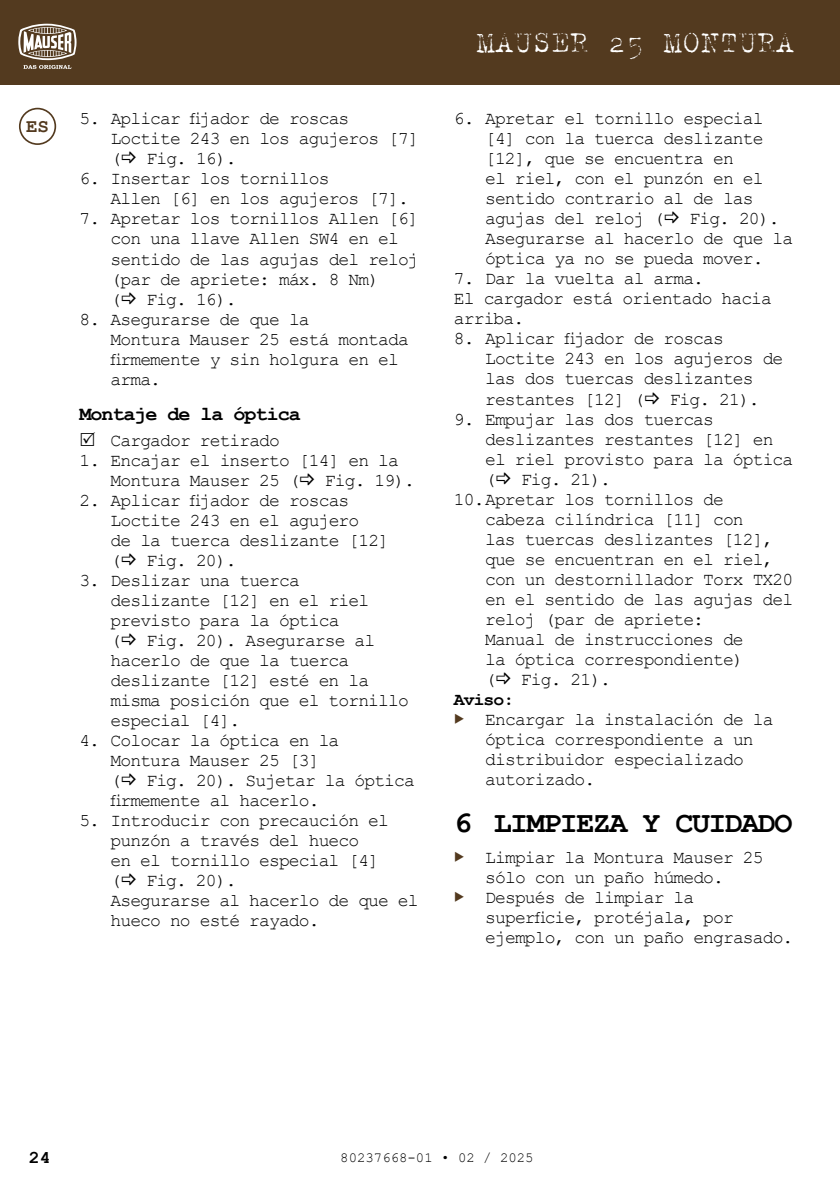
<style>
.page{position:relative;width:840px;height:1191px;background:#fff}
.page>*{position:absolute;margin:0;border:0;box-sizing:border-box;transform-origin:0 0}
.t1{font:34px "NCNDVF";color:#fff}
.t2{font:700 30px "Courier New";letter-spacing:-.05em;color:#000}
.t3{font:700 20px "Courier New";letter-spacing:-.05em;color:#000}
.t4{font:700 19.2px "Courier New";color:#533a1f}
.t5{font:18px/20px "Courier New";letter-spacing:-.05em;color:#000}
.t6{font:700 18px "Courier New";letter-spacing:-.05em;color:#000}
.t7{font:14px "Courier New";color:#000}
</style>
<div class="page">
<div style="left:0;top:0;width:839px;height:85px;background:#533a1f"></div>
<svg style="left:18px;top:24px;width:58px;height:45px"></svg>
<div style="left:19px;top:108px;width:37px;height:37px;border:2px solid #533a1f;border-radius:50%"></div>
<p class="t4" style="left:26px;top:114px;width:24px">ES</p>
<p class="t5" style="left:111px;top:108px;width:309px;text-indent:-31px">5. Aplicar fijador de roscas<br>Loctite 243 en los agujeros [7] (</p>
<p class="t5" style="left:146px;top:148px;width:92px">Fig. 16).</p>
<p class="t5" style="left:111px;top:168px;width:299px;text-indent:-31px">6. Insertar los tornillos<br>Allen [6] en los agujeros [7].</p>
<p class="t5" style="left:111px;top:208px;width:309px;text-indent:-31px">7. Apretar los tornillos Allen [6] con una llave Allen SW4 en el sentido de las agujas del reloj (par de apriete: máx. 8 Nm)<br>(</p>
<p class="t5" style="left:146px;top:288px;width:92px">Fig. 16).</p>
<p class="t5" style="left:111px;top:308px;width:299px;text-indent:-31px">8. Asegurarse de que la<br>Montura Mauser 25 está montada firmemente y sin holgura en el arma.</p>
<p class="t3" style="left:79px;top:401px;width:222px">Montaje de la óptica</p>
<p class="t5" style="left:111px;top:429px;width:171px">Cargador retirado</p>
<p class="t5" style="left:111px;top:449px;width:290px;text-indent:-31px">1. Encajar el inserto [14] en la<br>Montura Mauser 25 (</p>
<p class="t5" style="left:325px;top:469px;width:92px">Fig. 19).</p>
<p class="t5" style="left:111px;top:489px;width:280px;text-indent:-31px">2. Aplicar fijador de roscas<br>Loctite 243 en el agujero<br>de la tuerca deslizante [12] (</p>
<p class="t5" style="left:146px;top:549px;width:91px">Fig. 20).</p>
<p class="t5" style="left:111px;top:569px;width:260px;text-indent:-31px">3. Deslizar una tuerca deslizante [12] en el riel previsto para la óptica<br>(</p>
<p class="t5" style="left:110px;top:629px;width:299px;text-indent:36px">Fig. 20). Asegurarse al hacerlo de que la tuerca deslizante [12] esté en la misma posición que el tornillo especial [4].</p>
<p class="t5" style="left:110px;top:729px;width:230px;text-indent:-31px">4. Colocar la óptica en la<br>Montura Mauser 25 [3]<br>(</p>
<p class="t5" style="left:110px;top:769px;width:306px;text-indent:36px">Fig. 20). Sujetar la óptica firmemente al hacerlo.</p>
<p class="t5" style="left:110px;top:809px;width:280px;text-indent:-31px">5. Introducir con precaución el punzón a través del hueco<br>en el tornillo especial [4] (</p>
<p class="t5" style="left:110px;top:869px;width:309px;text-indent:36px">Fig. 20).<br>Asegurarse al hacerlo de que el hueco no esté rayado.</p>
<h1 class="t1" style="left:476px;top:24px;width:319px">MAUSER 25 MONTURA</h1>
<p class="t5" style="left:485px;top:108px;width:280px;text-indent:-31px">6. Apretar el tornillo especial [4] con la tuerca deslizante [12], que se encuentra en<br>el riel, con el punzón en el sentido contrario al de las agujas del reloj (</p>
<p class="t5" style="left:485px;top:208px;width:309px;text-indent:204px">Fig. 20).<br>Asegurarse al hacerlo de que la óptica ya no se pueda mover.</p>
<p class="t5" style="left:453px;top:268px;width:319px">7. Dar la vuelta al arma.<br>El cargador está orientado hacia arriba.</p>
<p class="t5" style="left:485px;top:328px;width:299px;text-indent:-31px">8. Aplicar fijador de roscas<br>Loctite 243 en los agujeros de las dos tuercas deslizantes restantes [12] (</p>
<p class="t5" style="left:669px;top:388px;width:91px">Fig. 21).</p>
<p class="t5" style="left:485px;top:408px;width:309px;text-indent:-31px">9. Empujar las dos tuercas deslizantes restantes [12] en el riel provisto para la óptica (</p>
<p class="t5" style="left:520px;top:468px;width:91px">Fig. 21).</p>
<p class="t5" style="left:453px;top:488px;width:271px">10.Apretar los tornillos de</p>
<p class="t5" style="left:485px;top:508px;width:260px">cabeza cilíndrica [11] con</p>
<p class="t5" style="left:485px;top:528px;width:289px">las tuercas deslizantes [12],</p>
<p class="t5" style="left:485px;top:548px;width:290px">que se encuentran en el riel,</p>
<p class="t5" style="left:485px;top:568px;width:309px">con un destornillador Torx TX20</p>
<p class="t5" style="left:485px;top:588px;width:309px">en el sentido de las agujas del</p>
<p class="t5" style="left:485px;top:608px;width:220px">reloj (par de apriete:</p>
<p class="t5" style="left:485px;top:628px;width:260px">Manual de instrucciones de</p>
<p class="t5" style="left:485px;top:648px;width:260px">la óptica correspondiente)</p>
<p class="t5" style="left:485px;top:668px;width:12px">(</p>
<p class="t5" style="left:520px;top:668px;width:91px">Fig. 21).</p>
<p class="t6" style="left:453px;top:688px;width:62px">Aviso:</p>
<p class="t5" style="left:485px;top:708px;width:290px">Encargar la instalación de la óptica correspondiente a un distribuidor especializado autorizado.</p>
<h2 class="t2" style="left:454px;top:804px;width:340px">6 LIMPIEZA Y CUIDADO</h2>
<p class="t5" style="left:485px;top:847px;width:309px">Limpiar la Montura Mauser 25 sólo con un paño húmedo.<br>Después de limpiar la superficie, protéjala, por ejemplo, con un paño engrasado.</p>
<p class="t6" style="left:29px;top:1145px;width:23px">24</p>
<p class="t7" style="left:340px;top:1149px;width:195px">80237668-01 • 02 / 2025</p>
</div>
